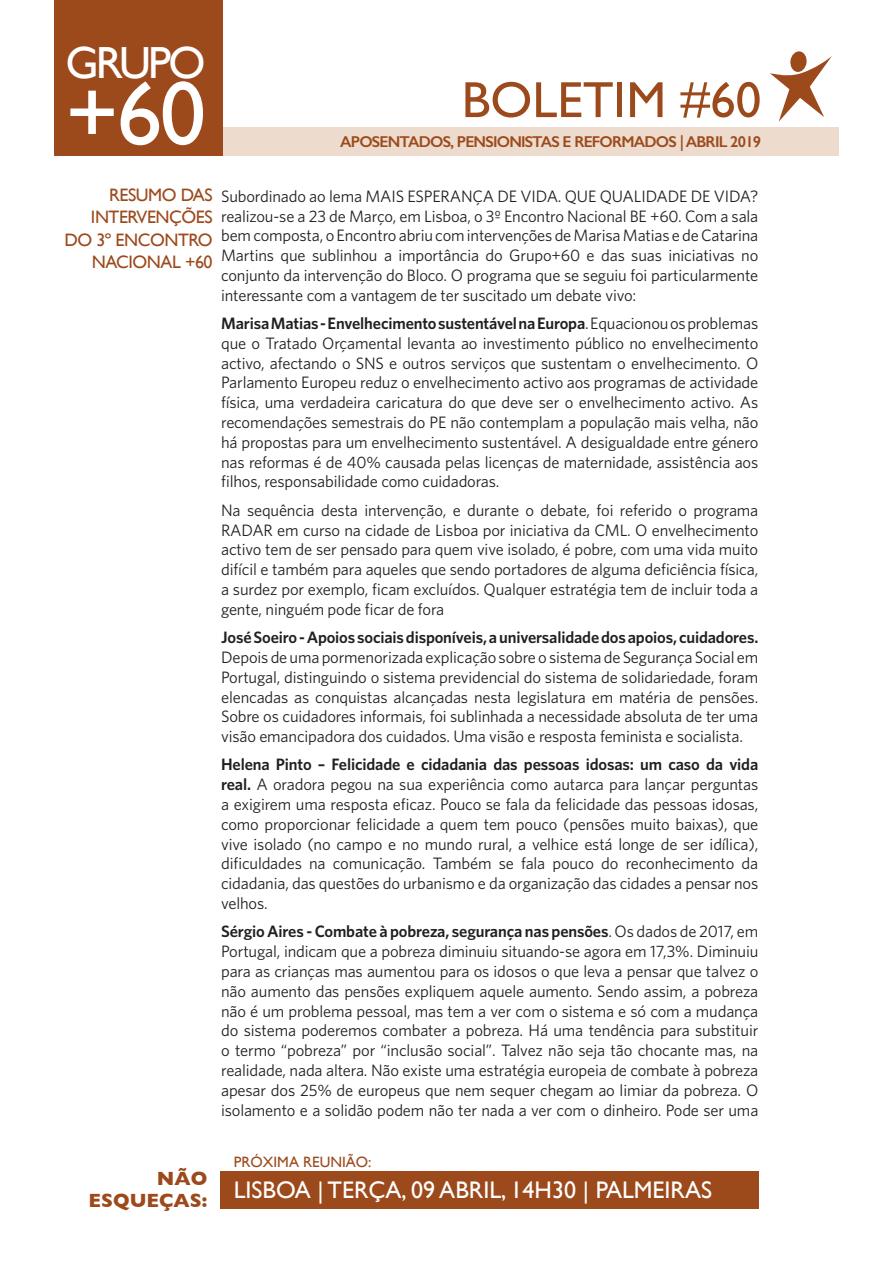
<style>
.page{position:relative;width:893px;height:1263px;background:#fff}
.page>*{position:absolute;margin:0;border:0;box-sizing:border-box;transform-origin:0 0}
.mais_um_intertitulo{font:91.5px "Gill Sans";color:#fff}
.t1{font:51px "Gill Sans";color:#9c4a1c}
.mais_um_intertitulo-2{font:45px "Gill Sans";letter-spacing:-.06em;color:#fff}
.mais_um_intertitulo-3{font:24px "Gill Sans";color:#fff}
.mais_um_intertitulo-4{font:700 19.5px/22.5px "Gill Sans";color:#9c4a1c;text-align:right}
.mais_um_intertitulo-5{font:18px/22.5px "Gill Sans";letter-spacing:-.025em;color:#9c4a1c;text-align:right}
.t2{font:16.5px/19.8px "Whitney";letter-spacing:-.01em;color:#231f20;text-align:justify}
.t3{font:600 15.75px "Gill Sans";letter-spacing:-.05em;color:#9c4a1c}
.mais_um_intertitulo-6{font:15px "Gill Sans";color:#9c4a1c}
.s1{font-weight:600}
</style>
<div class="page">
<div style="left:54px;top:128px;width:785px;height:28px;background:#eddbcd"></div>
<div style="left:54px;top:0;width:169px;height:155px;background:#9c4a1c"></div>
<div style="left:220px;top:1171px;width:538px;height:38px;background:#9c4a1c"></div>
<svg style="left:770px;top:51px;width:62px;height:71px"></svg>
<p class="mais_um_intertitulo-2" style="left:65px;top:36px;width:142px">GRUPO</p>
<p class="mais_um_intertitulo" style="left:65px;top:60px;width:142px">+60</p>
<p class="mais_um_intertitulo-5" style="left:91px;top:183px;width:123px">RESUMO DAS<br>INTERVENÇÕES</p>
<p class="mais_um_intertitulo-5" style="left:64px;top:228px;width:150px">DO 3º ENCONTRO<br>NACIONAL +60</p>
<p class="t1" style="left:462px;top:70px;width:301px">BOLETIM #60</p>
<p class="t3" style="left:340px;top:132px;width:422px">APOSENTADOS, PENSIONISTAS E REFORMADOS | ABRIL 2019</p>
<p class="t2" style="left:221px;top:186px;width:539px">Subordinado ao lema MAIS ESPERANÇA DE VIDA. QUE QUALIDADE DE VIDA? realizou-se a 23 de Março, em Lisboa, o 3º Encontro Nacional BE +60. Com a sala bem composta, o Encontro abriu com intervenções de Marisa Matias e de Catarina Martins que sublinhou a importância do Grupo+60 e das suas iniciativas no conjunto da intervenção do Bloco. O programa que se seguiu foi particularmente interessante com a vantagem de ter suscitado um debate vivo:</p>
<p class="t2" style="left:221px;top:313px;width:539px"><span class="s1">Marisa Matias - Envelhecimento sustentável na Europa</span>. Equacionou os problemas que o Tratado Orçamental levanta ao investimento público no envelhecimento activo, afectando o SNS e outros serviços que sustentam o envelhecimento. O Parlamento Europeu reduz o envelhecimento activo aos programas de actividade física, uma verdadeira caricatura do que deve ser o envelhecimento activo. As recomendações semestrais do PE não contemplam a população mais velha, não há propostas para um envelhecimento sustentável. A desigualdade entre género nas reformas é de 40% causada pelas licenças de maternidade, assistência aos filhos, responsabilidade como cuidadoras.</p>
<p class="t2" style="left:221px;top:500px;width:539px">Na sequência desta intervenção, e durante o debate, foi referido o programa RADAR em curso na cidade de Lisboa por iniciativa da CML. O envelhecimento activo tem de ser pensado para quem vive isolado, é pobre, com uma vida muito difícil e também para aqueles que sendo portadores de alguma deficiência física, a surdez por exemplo, ficam excluídos. Qualquer estratégia tem de incluir toda a gente, ninguém pode ficar de fora</p>
<p class="t2" style="left:221px;top:627px;width:539px"><span class="s1">José Soeiro - Apoios sociais disponíveis, a universalidade dos apoios, cuidadores.<br></span>Depois de uma pormenorizada explicação sobre o sistema de Segurança Social em Portugal, distinguindo o sistema previdencial do sistema de solidariedade, foram elencadas as conquistas alcançadas nesta legislatura em matéria de pensões.<br>Sobre os cuidadores informais, foi sublinhada a necessidade absoluta de ter uma visão emancipadora dos cuidados. Uma visão e resposta feminista e socialista.</p>
<p class="t2" style="left:221px;top:754px;width:539px"><span class="s1">Helena Pinto – Felicidade e cidadania das pessoas idosas: um caso da vida real.</span> A oradora pegou na sua experiência como autarca para lançar perguntas a exigirem uma resposta eficaz. Pouco se fala da felicidade das pessoas idosas, como proporcionar felicidade a quem tem pouco (pensões muito baixas), que vive isolado (no campo e no mundo rural, a velhice está longe de ser idílica), dificuldades na comunicação. Também se fala pouco do reconhecimento da cidadania, das questões do urbanismo e da organização das cidades a pensar nos velhos.</p>
<p class="t2" style="left:221px;top:921px;width:539px"><span class="s1">Sérgio Aires - Combate à pobreza, segurança nas pensões</span>. Os dados de 2017, em Portugal, indicam que a pobreza diminuiu situando-se agora em 17,3%. Diminuiu para as crianças mas aumentou para os idosos o que leva a pensar que talvez o não aumento das pensões expliquem aquele aumento. Sendo assim, a pobreza não é um problema pessoal, mas tem a ver com o sistema e só com a mudança do sistema poderemos combater a pobreza. Há uma tendência para substituir o termo “pobreza” por “inclusão social”. Talvez não seja tão chocante mas, na realidade, nada altera. Não existe uma estratégia europeia de combate à pobreza apesar dos 25% de europeus que nem sequer chegam ao limiar da pobreza. O isolamento e a solidão podem não ter nada a ver com o dinheiro. Pode ser uma</p>
<p class="mais_um_intertitulo-4" style="left:89px;top:1167px;width:120px">NÃO<br>ESQUEÇAS:</p>
<p class="mais_um_intertitulo-6" style="left:234px;top:1153px;width:139px">PRÓXIMA REUNIÃO:</p>
<p class="mais_um_intertitulo-3" style="left:234px;top:1175px;width:480px">LISBOA | TERÇA, 09 ABRIL, 14H30 | PALMEIRAS</p>
</div>
